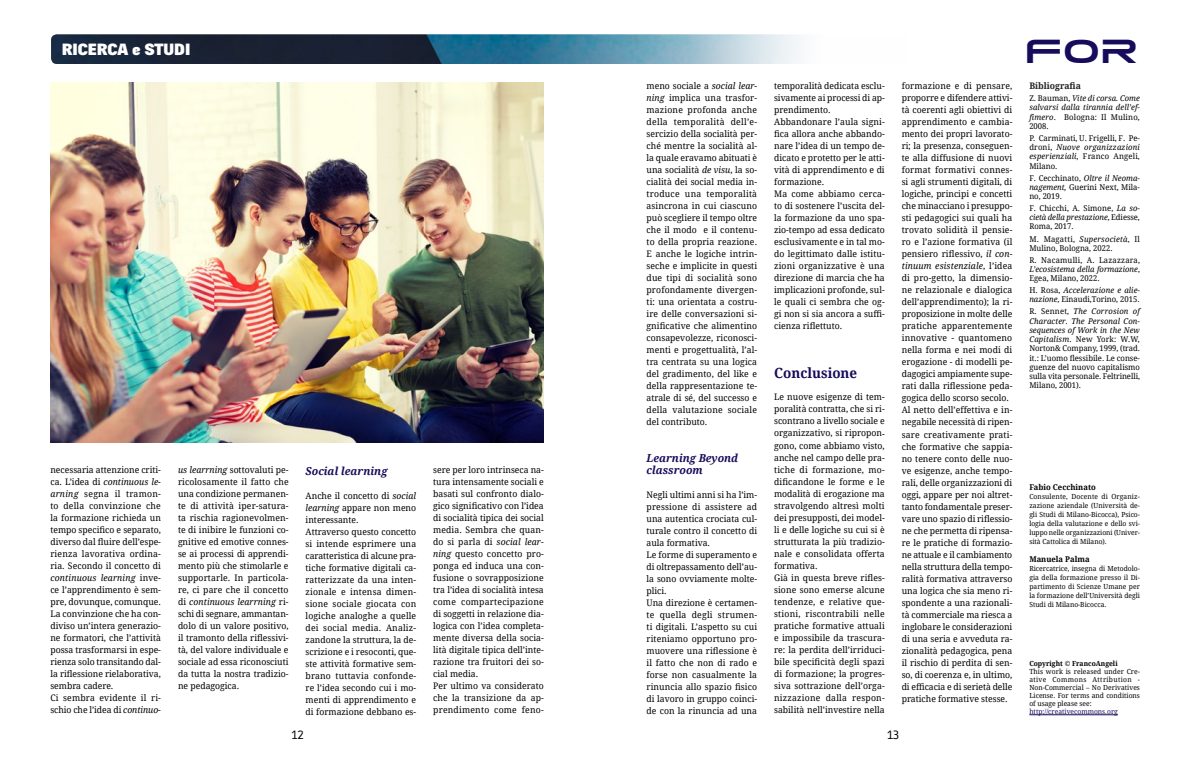
<style>
.page{position:relative;width:1191px;height:766px;background:#fff}
.page>*{position:absolute;margin:0;border:0;box-sizing:border-box;transform-origin:0 0}
.t1{font:38.4px "Tele Marines Bold Expanded";color:#160c5b}
.t2{font:900 16px "Fengardo Neue";color:#fff;scale:1.11 1}
.t3{font:700 14px "Droid Serif";color:#160c5b;scale:.96 1}
.t4{font:12px "Ruda";color:#000}
.t5{font:italic 700 11px/12px "Droid Serif";color:#160c5b;scale:.96 1}
.t6{font:9px/12px "Droid Serif";color:#000;scale:.96 1}
.t7{font:700 9px "Droid Serif";color:#222;scale:.96 1}
.t8{font:8px/9.2px "Droid Serif";color:#000;text-align:justify;scale:.96 1}
.t9{font:italic 8px/9.2px "Droid Serif";letter-spacing:.01em;color:#000;text-align:justify;scale:.96 1}
.t10{font:700 8px "Droid Serif";color:#000;scale:.96 1}
.t11{font:7px/9px "Droid Serif";color:#000;text-align:justify;scale:.96 1}
.t12{font:7px "Droid Serif";color:#160c5b;scale:.96 1}
.t13{font:700 7px "Droid Serif";color:#000;scale:.96 1}
.s1{font-style:italic}
.s2{font-style:normal}
</style>
<div class="page">
<hr style="left:1029px;top:714px;width:88px;height:1px;background:#160c5b">
<img style="left:51px;top:34px;width:750px;height:30px">
<img style="left:50px;top:82px;width:493px;height:360px">
<h2 class="t2" style="left:62px;top:40px;width:117px">RICERCA e STUDI</h2>
<h1 class="t1" style="left:1024px;top:33px;width:115px">FOR</h1>
<p class="t6" style="left:50px;top:463px;width:117px">necessaria attenzione criti&shy;ca. L’idea di <span class="s1">continuous le&shy;arning</span> segna il tramon&shy;to della convinzione che la formazione richieda un tempo specifico e separato, diverso dal fluire dell’espe&shy;rienza lavorativa ordina&shy;ria. Secondo il concetto di <span class="s1">continuous learning</span> inve&shy;ce l’apprendimento è sem&shy;pre, dovunque, comunque.<br>La convinzione che ha con&shy;diviso un’intera generazio&shy;ne formatori, che l’attività possa trasformarsi in espe&shy;rienza solo transitando dal&shy;la riflessione rielaborativa, sembra cadere<span class="s1">.<br></span>Ci sembra evidente il ri&shy;schio che l’idea di <span class="s1">continuo-</span></p>
<p class="t6" style="left:178px;top:463px;width:117px;text-align:justify"><span class="s1">us learrning</span> sottovaluti pe&shy;ricolosamente il fatto che una condizione permanen&shy;te di attività iper-satura&shy;ta rischia ragionevolmen&shy;te di inibire le funzioni co&shy;gnitive ed emotive connes&shy;se ai processi di apprendi&shy;mento più che stimolarle e supportarle. In particola&shy;re, ci pare che il concetto di <span class="s1">continuous learrning</span> ri&shy;schi di segnare, ammantan&shy;dolo di un valore positivo, il tramonto della riflessivi&shy;tà, del valore individuale e sociale ad essa riconosciuti da tutta la nostra tradizio&shy;ne pedagogica.</p>
<p class="t5" style="left:306px;top:464px;width:87px">Social learning</p>
<p class="t6" style="left:306px;top:489px;width:117px">Anche il concetto di <span class="s1">social learning</span> appare non meno interessante.<br>Attraverso questo concetto si intende esprimere una caratteristica di alcune pra&shy;tiche formative digitali ca&shy;ratterizzate da una inten&shy;zionale e intensa dimen&shy;sione sociale giocata con logiche analoghe a quelle dei social media. Analiz&shy;zandone la struttura, la de&shy;scrizione e i resoconti, que&shy;ste attività formative sem&shy;brano tuttavia confonde&shy;re l’idea secondo cui i mo&shy;menti di apprendimento e di formazione debbano es-</p>
<p class="t6" style="left:433px;top:463px;width:117px">sere per loro intrinseca na&shy;tura intensamente sociali e basati sul confronto dialo&shy;gico significativo con l’idea di socialità tipica dei social media. Sembra che quan&shy;do si parla di <span class="s1">social lear&shy;ning</span> questo concetto pro&shy;ponga ed induca una con&shy;fusione o sovrapposizione tra l’idea di socialità intesa come compartecipazione di soggetti in relazione dia&shy;logica con l’idea completa&shy;mente diversa della socia&shy;lità digitale tipica dell’inte&shy;razione tra fruitori dei so&shy;cial media.<br>Per ultimo va considerato che la transizione da ap&shy;prendimento come feno-</p>
<p class="t6" style="left:646px;top:80px;width:117px;text-align:justify">meno sociale a <span class="s1">social lear&shy;ning</span> implica una trasfor&shy;mazione profonda anche della temporalità dell’e&shy;sercizio della socialità per&shy;ché mentre la socialità al&shy;la quale eravamo abituati è una socialità <span class="s1">de visu</span>, la so&shy;cialità dei social media in&shy;troduce una temporalità asincrona in cui ciascuno può scegliere il tempo oltre che il modo e il contenu&shy;to della propria reazione.<br>E anche le logiche intrin&shy;seche e implicite in questi due tipi di socialità sono profondamente divergen&shy;ti: una orientata a costru&shy;ire delle conversazioni si&shy;gnificative che alimentino consapevolezze, riconosci&shy;menti e progettualità, l’al&shy;tra centrata su una logica del gradimento, del like e della rappresentazione te&shy;atrale di sé, del successo e della valutazione sociale del contributo.</p>
<p class="t5" style="left:646px;top:451px;width:97px">Learning Beyond classroom</p>
<p class="t6" style="left:646px;top:488px;width:117px">Negli ultimi anni si ha l’im&shy;pressione di assistere ad una autentica crociata cul&shy;turale contro il concetto di aula formativa.<br>Le forme di superamento e di oltrepassamento dell’au&shy;la sono ovviamente molte&shy;plici.<br>Una direzione è certamen&shy;te quella degli strumen&shy;ti digitali. L’aspetto su cui riteniamo opportuno pro&shy;muovere una riflessione è il fatto che non di rado e forse non casualmente la rinuncia allo spazio fisico di lavoro in gruppo coinci&shy;de con la rinuncia ad una</p>
<p class="t6" style="left:774px;top:80px;width:117px">temporalità dedicata esclu&shy;sivamente ai processi di ap&shy;prendimento.<br>Abbandonare l’aula signi&shy;fica allora anche abbando&shy;nare l’idea di un tempo de&shy;dicato e protetto per le atti&shy;vità di apprendimento e di formazione.<br>Ma come abbiamo cerca&shy;to di sostenere l’uscita del&shy;la formazione da uno spa&shy;zio-tempo ad essa dedicato esclusivamente e in tal mo&shy;do legittimato dalle istitu&shy;zioni organizzative è una direzione di marcia che ha implicazioni profonde, sul&shy;le quali ci sembra che og&shy;gi non si sia ancora a suffi&shy;cienza riflettuto.</p>
<h3 class="t3" style="left:774px;top:363px;width:88px">Conclusione</h3>
<p class="t6" style="left:774px;top:391px;width:117px">Le nuove esigenze di tem&shy;poralità contratta, che si ri&shy;scontrano a livello sociale e organizzativo, si ripropon&shy;gono, come abbiamo visto, anche nel campo delle pra&shy;tiche di formazione, mo&shy;dificandone le forme e le modalità di erogazione ma stravolgendo altresì molti dei presupposti, dei model&shy;li e delle logiche su cui si è strutturata la più tradizio&shy;nale e consolidata offerta formativa.<br>Già in questa breve rifles&shy;sione sono emerse alcune tendenze, e relative que&shy;stioni, riscontrabili nelle pratiche formative attuali e impossibile da trascura&shy;re: la perdita dell’irriduci&shy;bile specificità degli spazi di formazione; la progres&shy;siva sottrazione dell’orga&shy;nizzazione dalla respon&shy;sabilità nell’investire nella</p>
<p class="t6" style="left:901px;top:80px;width:117px">formazione e di pensare, proporre e difendere attivi&shy;tà coerenti agli obiettivi di apprendimento e cambia&shy;mento dei propri lavorato&shy;ri; la presenza, conseguen&shy;te alla diffusione di nuovi format formativi connes&shy;si agli strumenti digitali, di logiche, principi e concetti che minacciano i presuppo&shy;sti pedagogici sui quali ha trovato solidità il pensie&shy;ro e l’azione formativa (il pensiero riflessivo, <span class="s1">il con&shy;tinuum esistenziale</span>, l’idea di pro-getto, la dimensio&shy;ne relazionale e dialogica dell’apprendimento); la ri&shy;proposizione in molte delle pratiche apparentemente innovative - quantomeno nella forma e nei modi di erogazione - di modelli pe&shy;dagogici ampiamente supe&shy;rati dalla riflessione peda&shy;gogica dello scorso secolo.<br>Al netto dell’effettiva e in&shy;negabile necessità di ripen&shy;sare creativamente prati&shy;che formative che sappia&shy;no tenere conto delle nuo&shy;ve esigenze, anche tempo&shy;rali, delle organizzazioni di oggi, appare per noi altret&shy;tanto fondamentale preser&shy;vare uno spazio di riflessio&shy;ne che permetta di ripensa&shy;re le pratiche di formazio&shy;ne attuale e il cambiamento nella struttura della tempo&shy;ralità formativa attraverso una logica che sia meno ri&shy;spondente a una razionali&shy;tà commerciale ma riesca a inglobare le considerazioni di una seria e avveduta ra&shy;zionalità pedagogica, pena il rischio di perdita di sen&shy;so, di coerenza e, in ultimo, di efficacia e di serietà delle pratiche formative stesse.</p>
<p class="t7" style="left:1029px;top:80px;width:55px">Bibliografia</p>
<p class="t9" style="left:1029px;top:93px;width:117px"><span class="s2">Z. Bauman,</span> Vite di corsa. Come salvarsi dalla tirannia dell’ef&shy;fimero<span class="s2">. Bologna: Il Mulino, 2008.</span></p>
<p class="t8" style="left:1029px;top:133px;width:117px">P. Carminati, U. Frigelli, F. Pe&shy;droni, <span class="s1">Nuove organizzazioni esperienziali,</span> Franco Angeli, Milano.</p>
<p class="t8" style="left:1029px;top:173px;width:117px">F. Cecchinato, <span class="s1">Oltre il Neoma&shy;nagement,</span> Guerini Next, Mila&shy;no, 2019.</p>
<p class="t8" style="left:1029px;top:203px;width:117px">F. Chicchi, A. Simone, <span class="s1">La so&shy;cietà della prestazione</span>, Ediesse, Roma, 2017.</p>
<p class="t8" style="left:1029px;top:234px;width:117px">M. Magatti, <span class="s1">Supersocietà</span>, Il<br>Mulino, Bologna, 2022.</p>
<p class="t8" style="left:1029px;top:255px;width:117px">R. Nacamulli, A. Lazazzara, <span class="s1">L’ecosistema della formazione</span>, Egea, Milano, 2022.</p>
<p class="t8" style="left:1029px;top:285px;width:117px">H. Rosa, <span class="s1">Accelerazione e alie&shy;nazione</span>, Einaudi,Torino, 2015.</p>
<p class="t8" style="left:1029px;top:307px;width:117px">R. Sennet, <span class="s1">The Corrosion of Character. The Personal Con&shy;sequences of Work in the New Capitalism</span>. New York: W.W, Norton&amp; Company, 1999, (trad. it.: L’uomo flessibile. Le conse&shy;guenze del nuovo capitalismo sulla vita personale. Feltrinelli, Milano, 2001).</p>
<p class="t10" style="left:1029px;top:481px;width:71px">Fabio Cecchinato</p>
<p class="t11" style="left:1029px;top:491px;width:117px">Consulente, Docente di Organiz&shy;zazione aziendale (Università de&shy;gli Studi di Milano-Bicocca), Psico&shy;logia della valutazione e dello svi&shy;luppo nelle organizzazioni (Univer&shy;sità Cattolica di Milano).</p>
<p class="t10" style="left:1029px;top:553px;width:64px">Manuela Palma</p>
<p class="t11" style="left:1029px;top:563px;width:117px">Ricercatrice, insegna di Metodolo&shy;gia della formazione presso il Di&shy;partimento di Scienze Umane per la formazione dell’Università degli Studi di Milano-Bicocca.</p>
<p class="t13" style="left:1029px;top:658px;width:93px">Copyright © FrancoAngeli</p>
<p class="t11" style="left:1029px;top:667px;width:117px;line-height:8px">This work is released under Cre&shy;ative Commons Attribution - Non-Commercial – No Derivatives License. For terms and conditions of usage please see:</p>
<p class="t12" style="left:1029px;top:706px;width:94px">http://creativecommons.org</p>
<h3 class="t4" style="left:291px;top:728px;width:14px">12</h3>
<h3 class="t4" style="left:887px;top:728px;width:14px">13</h3>
</div>
